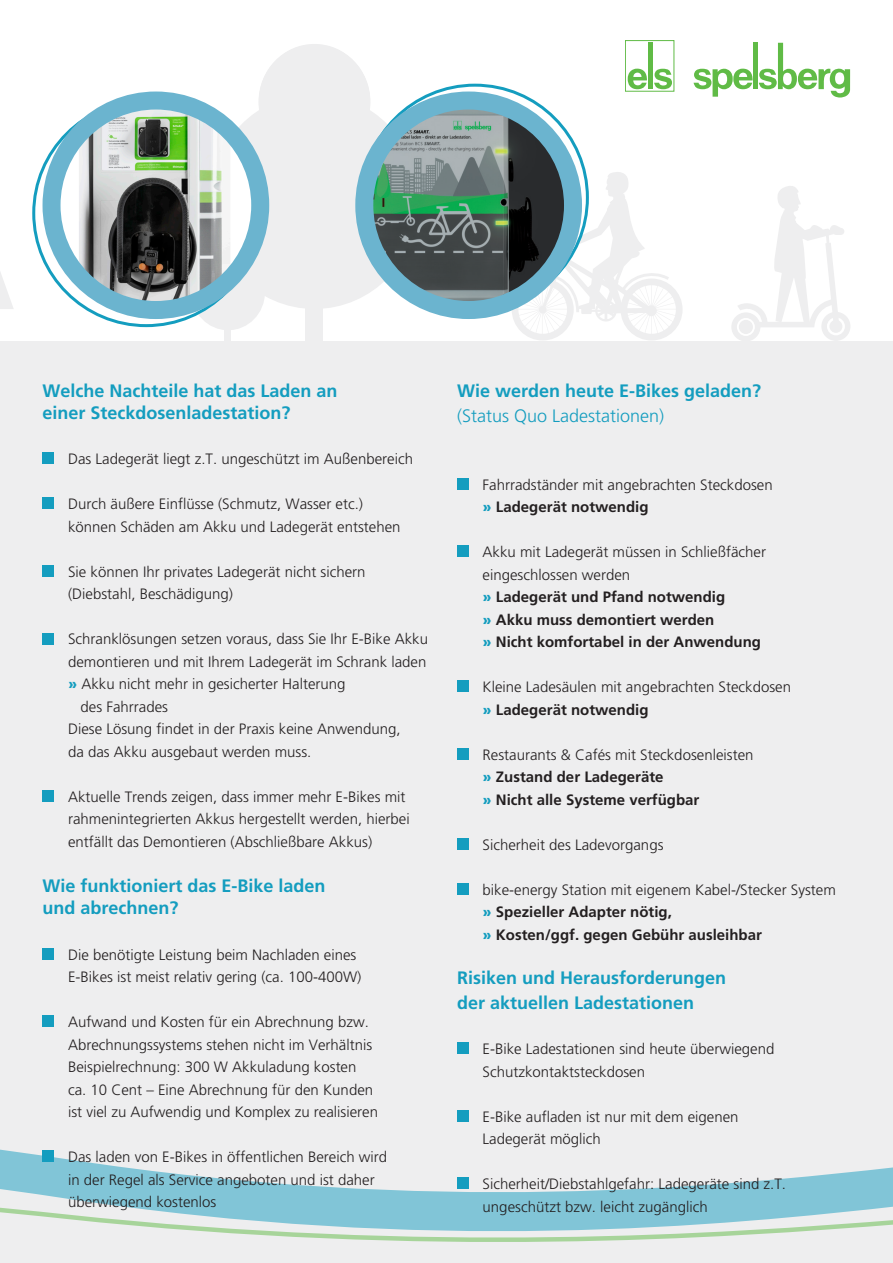
<style>
.page{position:relative;width:893px;height:1263px;background:#fff}
.page>*{position:absolute;margin:0;border:0;box-sizing:border-box;transform-origin:0 0}
.t1{font:700 18px/25.2px "Frutiger";color:#149dbf}
.t2{font:300 15px/22.5px "Frutiger";color:#231f20}
.t3{font:700 15px/22.5px "Frutiger";color:#231f20}
.s1{font-weight:900;color:#149dbf}
.s2{font-weight:300}
.s3{font-weight:700}
</style>
<div class="page">
<div style="left:0;top:341px;width:893px;height:922px;background:#eeeeef"></div>
<svg style="left:731px;top:186px;width:119px;height:155px"></svg>
<svg style="left:0;top:272px;width:13px;height:37px"></svg>
<div style="left:259px;top:44px;width:111px;height:114px;background:#eeeeef;border-radius:50%"></div>
<div style="left:305px;top:157px;width:18px;height:184px;background:#eeeeef"></div>
<div style="left:210px;top:94px;width:209px;height:215px;background:#eeeeef;border-radius:50%"></div>
<div style="left:224px;top:277px;width:7px;height:64px;background:#eeeeef"></div>
<div style="left:191px;top:254px;width:74px;height:76px;background:#eeeeef;border-radius:50%"></div>
<svg style="left:512px;top:172px;width:170px;height:168px"></svg>
<div style="left:648px;top:43px;width:5px;height:46px;background:#60bb46"></div>
<div style="left:625px;top:40px;width:49px;height:51px;border:1px solid #60bb46"></div>
<div style="left:753px;top:43px;width:5px;height:46px;background:#60bb46"></div>
<svg style="left:694px;top:69px;width:59px;height:28px"></svg>
<svg style="left:759px;top:43px;width:91px;height:55px"></svg>
<svg style="left:654px;top:69px;width:18px;height:20px"></svg>
<svg style="left:628px;top:69px;width:19px;height:20px"></svg>
<svg style="left:52px;top:101px;width:208px;height:209px;fill:#fff"></svg>
<img style="left:79px;top:101px;width:151px;height:208px">
<div style="left:43px;top:92px;width:226px;height:227px;border:18px solid #6bb4cf;border-radius:50%"></div>
<img style="left:364px;top:101px;width:206px;height:209px">
<div style="left:355px;top:92px;width:227px;height:227px;border:18px solid #6bb4cf;border-radius:50%"></div>
<svg style="left:0;top:1121px;width:893px;height:66px"></svg>
<svg style="left:0;top:1187px;width:893px;height:55px"></svg>
<div style="left:43px;top:452px;width:11px;height:12px;background:#149dbf"></div>
<div style="left:43px;top:497px;width:11px;height:12px;background:#149dbf"></div>
<div style="left:43px;top:565px;width:11px;height:12px;background:#149dbf"></div>
<div style="left:43px;top:632px;width:11px;height:12px;background:#149dbf"></div>
<div style="left:43px;top:790px;width:11px;height:12px;background:#149dbf"></div>
<div style="left:43px;top:947px;width:11px;height:12px;background:#149dbf"></div>
<div style="left:43px;top:1015px;width:11px;height:12px;background:#149dbf"></div>
<div style="left:43px;top:1150px;width:11px;height:12px;background:#149dbf"></div>
<div style="left:457px;top:478px;width:12px;height:12px;background:#149dbf"></div>
<div style="left:457px;top:545px;width:12px;height:12px;background:#149dbf"></div>
<div style="left:457px;top:680px;width:12px;height:12px;background:#149dbf"></div>
<div style="left:457px;top:748px;width:12px;height:12px;background:#149dbf"></div>
<div style="left:457px;top:838px;width:12px;height:12px;background:#149dbf"></div>
<div style="left:457px;top:883px;width:12px;height:12px;background:#149dbf"></div>
<div style="left:457px;top:1042px;width:12px;height:12px;background:#149dbf"></div>
<div style="left:457px;top:1109px;width:12px;height:12px;background:#149dbf"></div>
<div style="left:457px;top:1177px;width:12px;height:12px;background:#149dbf"></div>
<p class="t1" style="left:43px;top:378px;width:297px">Welche Nachteile hat das Laden an</p>
<p class="t1" style="left:43px;top:401px;width:250px">einer Steckdosenladestation?</p>
<p class="t2" style="left:68px;top:448px;width:347px">Das Ladegerät liegt z.T. ungeschützt im Außenbereich</p>
<p class="t2" style="left:68px;top:493px;width:297px">Durch äußere Einflüsse (Schmutz, Wasser etc.)</p>
<p class="t2" style="left:68px;top:516px;width:334px">können Schäden am Akku und Ladegerät entstehen</p>
<p class="t2" style="left:68px;top:561px;width:299px">Sie können Ihr privates Ladegerät nicht sichern</p>
<p class="t2" style="left:68px;top:583px;width:167px">(Diebstahl, Beschädigung)</p>
<p class="t2" style="left:68px;top:628px;width:362px">Schranklösungen setzen voraus, dass Sie Ihr E-Bike Akku demontieren und mit Ihrem Ladegerät im Schrank laden</p>
<p class="t2" style="left:68px;top:673px;width:279px"><span class="s1">»</span> Akku nicht mehr in gesicherter Halterung</p>
<p class="t2" style="left:81px;top:696px;width:89px">des Fahrrades</p>
<p class="t2" style="left:68px;top:718px;width:334px">Diese Lösung findet in der Praxis keine Anwendung,</p>
<p class="t2" style="left:68px;top:741px;width:245px">da das Akku ausgebaut werden muss.</p>
<p class="t2" style="left:68px;top:786px;width:343px">Aktuelle Trends zeigen, dass immer mehr E-Bikes mit rahmenintegrierten Akkus hergestellt werden, hierbei entfällt das Demontieren (Abschließbare Akkus)</p>
<p class="t1" style="left:43px;top:873px;width:285px">Wie funktioniert das E-Bike laden</p>
<p class="t1" style="left:43px;top:896px;width:138px">und abrechnen?</p>
<p class="t2" style="left:68px;top:943px;width:290px">Die benötigte Leistung beim Nachladen eines</p>
<p class="t2" style="left:68px;top:966px;width:295px">E-Bikes ist meist relativ gering (ca. 100-400W)</p>
<p class="t2" style="left:68px;top:1011px;width:302px">Aufwand und Kosten für ein Abrechnung bzw.</p>
<p class="t2" style="left:68px;top:1033px;width:306px">Abrechnungssystems stehen nicht im Verhältnis</p>
<p class="t2" style="left:68px;top:1056px;width:290px">Beispielrechnung: 300 W Akkuladung kosten</p>
<p class="t2" style="left:68px;top:1078px;width:307px">ca. 10 Cent – Eine Abrechnung für den Kunden</p>
<p class="t2" style="left:68px;top:1101px;width:312px">ist viel zu Aufwendig und Komplex zu realisieren</p>
<p class="t2" style="left:68px;top:1146px;width:321px">Das laden von E-Bikes in öffentlichen Bereich wird</p>
<p class="t2" style="left:68px;top:1168px;width:308px">in der Regel als Service angeboten und ist daher</p>
<p class="t2" style="left:68px;top:1191px;width:150px">überwiegend kostenlos</p>
<p class="t1" style="left:457px;top:378px;width:306px">Wie werden heute E-Bikes geladen? <span class="s2">(Status Quo Ladestationen)</span></p>
<p class="t2" style="left:483px;top:473px;width:292px">Fahrradständer mit angebrachten Steckdosen <span class="s1">»</span> <span class="s3">Ladegerät notwendig</span></p>
<p class="t3" style="left:483px;top:541px;width:285px"><span class="s2">Akku mit Ladegerät müssen in Schließfächer eingeschlossen werden<br></span><span class="s1">»</span> Ladegerät und Pfand notwendig<br><span class="s1">»</span> Akku muss demontiert werden<br><span class="s1">»</span> Nicht komfortabel in der Anwendung</p>
<p class="t2" style="left:483px;top:676px;width:310px">Kleine Ladesäulen mit angebrachten Steckdosen <span class="s1">»</span> <span class="s3">Ladegerät notwendig</span></p>
<p class="t3" style="left:483px;top:743px;width:272px"><span class="s2">Restaurants &amp; Cafés mit Steckdosenleisten </span><span class="s1">»</span> Zustand der Ladegeräte<br><span class="s1">»</span> Nicht alle Systeme verfügbar</p>
<p class="t2" style="left:483px;top:833px;width:182px">Sicherheit des Ladevorgangs</p>
<p class="t3" style="left:483px;top:878px;width:355px"><span class="s2">bike-energy Station mit eigenem Kabel-/Stecker System </span><span class="s1">»</span> Spezieller Adapter nötig,<br><span class="s1">»</span> Kosten/ggf. gegen Gebühr ausleihbar</p>
<p class="t1" style="left:457px;top:965px;width:271px">Risiken und Herausforderungen der aktuellen Ladestationen</p>
<p class="t2" style="left:483px;top:1038px;width:293px">E-Bike Ladestationen sind heute überwiegend<br>Schutzkontaktsteckdosen</p>
<p class="t2" style="left:483px;top:1105px;width:257px">E-Bike aufladen ist nur mit dem eigenen<br>Ladegerät möglich</p>
<p class="t2" style="left:483px;top:1173px;width:305px">Sicherheit/Diebstahlgefahr: Ladegeräte sind z.T. ungeschützt bzw. leicht zugänglich</p>
</div>
